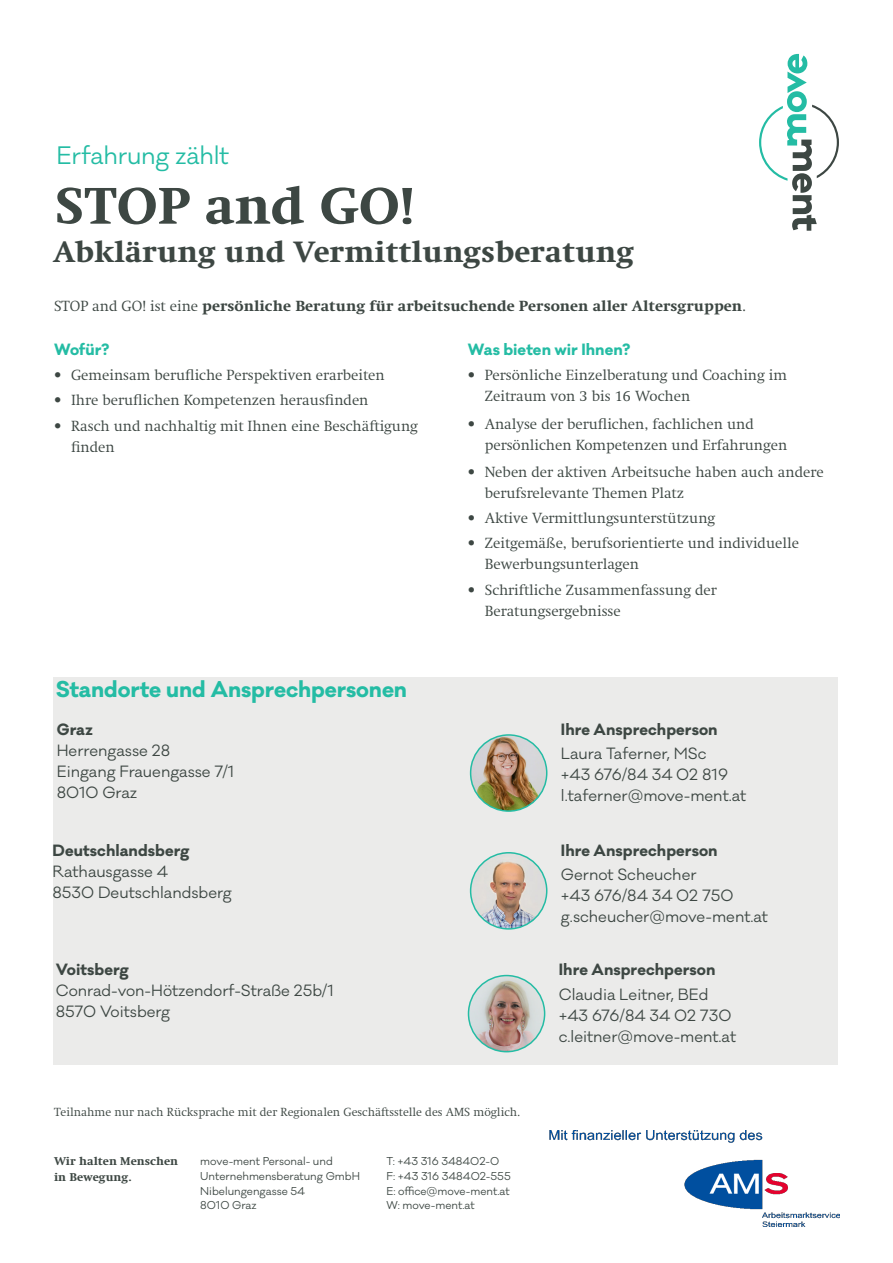
<style>
.page{position:relative;width:893px;height:1263px;background:#fff}
.page>*{position:absolute;margin:0;border:0;box-sizing:border-box;transform-origin:0 0}
.t1{font:800 52.5px "Swift LT Pro";color:#3d4743}
.t2{font:800 30px "Swift LT Pro";color:#3d4743}
.t3{font:23.25px "Galano Classic";letter-spacing:-.01em;color:#24bca4}
.t4{font:700 21px "Galano Classic";color:#24bca4}
.t5{font:300 15px/21px "Swift LT Pro";color:#3d4743}
.t6{font:15px/21px "Galano Classic";color:#3d4743}
.t7{font:700 15px "Galano Classic";letter-spacing:.005em;color:#3d4743}
.t8{font:800 15px "Swift LT Pro";color:#3d4743}
.t9{font:700 15px "Galano Classic";letter-spacing:.005em;color:#24bca4}
.t10{font:300 12px "Swift LT Pro";color:#3d4743}
.t11{font:800 11.55px/16.2px "Swift LT Pro";color:#3d4743}
.t12{font:10.5px/14.7px "Galano Classic";color:#3d4743}
.s1{font-weight:300}
</style>
<div class="page">
<svg style="left:759px;top:54px;width:80px;height:177px"></svg>
<img style="left:550px;top:1130px;width:289px;height:96px">
<div style="left:53px;top:677px;width:784px;height:388px;background:#ebebea"></div>
<img style="left:471px;top:735px;width:76px;height:76px;border-radius:38px">
<div style="left:470px;top:734px;width:77px;height:78px;border:2px solid #24bca4;border-radius:50%"></div>
<img style="left:471px;top:853px;width:76px;height:76px;border-radius:38px">
<div style="left:470px;top:852px;width:77px;height:78px;border:2px solid #24bca4;border-radius:50%"></div>
<img style="left:468px;top:975px;width:77px;height:77px;border-radius:38px">
<div style="left:468px;top:975px;width:77px;height:77px;border:2px solid #24bca4;border-radius:50%"></div>
<p class="t3" style="left:56px;top:141px;width:174px">Erfahrung zählt</p>
<p class="t1" style="left:55px;top:174px;width:362px">STOP and GO!</p>
<p class="t2" style="left:53px;top:234px;width:582px">Abklärung und Vermittlungsberatung</p>
<p class="t8" style="left:54px;top:296px;width:694px"><span class="s1">STOP and GO! ist eine</span> persönliche Beratung für arbeitsuchende Personen aller Altersgruppen<span class="s1">.</span></p>
<p class="t9" style="left:54px;top:339px;width:57px">Wofür?</p>
<p class="t5" style="left:54px;top:365px;width:332px">• Gemeinsam berufliche Perspektiven erarbeiten</p>
<p class="t5" style="left:54px;top:390px;width:316px">• Ihre beruflichen Kompetenzen herausfinden</p>
<p class="t5" style="left:71px;top:415px;width:348px;text-indent:-17px">• Rasch und nachhaltig mit Ihnen eine Beschäftigung finden</p>
<p class="t9" style="left:468px;top:339px;width:164px">Was bieten wir Ihnen?</p>
<p class="t5" style="left:485px;top:365px;width:304px;text-indent:-17px">• Persönliche Einzelberatung und Coaching im<br>Zeitraum von 3 bis 16 Wochen</p>
<p class="t5" style="left:485px;top:413px;width:304px;text-indent:-17px">• Analyse der beruflichen, fachlichen und persönlichen Kompetenzen und Erfahrungen</p>
<p class="t5" style="left:485px;top:461px;width:340px;text-indent:-17px">• Neben der aktiven Arbeitsuche haben auch andere berufsrelevante Themen Platz</p>
<p class="t5" style="left:468px;top:508px;width:249px">• Aktive Vermittlungsunterstützung</p>
<p class="t5" style="left:485px;top:533px;width:316px;text-indent:-17px">• Zeitgemäße, berufsorientierte und individuelle<br>Bewerbungsunterlagen</p>
<p class="t5" style="left:485px;top:579px;width:233px;text-indent:-17px">• Schriftliche Zusammenfassung der<br>Beratungsergebnisse</p>
<p class="t4" style="left:56px;top:675px;width:353px">Standorte und Ansprechpersonen</p>
<p class="t7" style="left:57px;top:719px;width:38px">Graz</p>
<p class="t6" style="left:57px;top:740px;width:179px">Herrengasse 28<br>Eingang Frauengasse 7/1<br>8010 Graz</p>
<p class="t7" style="left:53px;top:840px;width:139px">Deutschlandsberg</p>
<p class="t6" style="left:53px;top:861px;width:181px">Rathausgasse 4<br>8530 Deutschlandsberg</p>
<p class="t7" style="left:56px;top:960px;width:75px">Voitsberg</p>
<p class="t6" style="left:56px;top:981px;width:280px">Conrad-von-Hötzendorf-Straße 25b/1<br>8570 Voitsberg</p>
<p class="t10" style="left:54px;top:1105px;width:468px">Teilnahme nur nach Rücksprache mit der Regionalen Geschäftsstelle des AMS möglich.</p>
<p class="t11" style="left:54px;top:1153px;width:126px">Wir halten Menschen in Bewegung.</p>
<p class="t12" style="left:200px;top:1154px;width:161px">move-ment Personal- und<br>Unternehmensberatung GmbH</p>
<p class="t12" style="left:200px;top:1183px;width:106px">Nibelungengasse 54</p>
<p class="t12" style="left:200px;top:1198px;width:58px">8010 Graz</p>
<p class="t12" style="left:387px;top:1154px;width:114px">T: +43 316 348402-0</p>
<p class="t12" style="left:387px;top:1169px;width:126px">F: +43 316 348402-555</p>
<p class="t12" style="left:387px;top:1183px;width:125px">E: office@move-ment.at</p>
<p class="t12" style="left:387px;top:1198px;width:90px">W: move-ment.at</p>
<p class="t7" style="left:561px;top:719px;width:158px">Ihre Ansprechperson</p>
<p class="t6" style="left:561px;top:743px;width:147px">Laura Taferner, MSc</p>
<p class="t6" style="left:561px;top:764px;width:169px">+43 676/84 34 02 819</p>
<p class="t6" style="left:561px;top:785px;width:187px">l.taferner@move-ment.at</p>
<p class="t7" style="left:561px;top:840px;width:158px">Ihre Ansprechperson</p>
<p class="t6" style="left:561px;top:864px;width:137px">Gernot Scheucher</p>
<p class="t6" style="left:561px;top:885px;width:174px">+43 676/84 34 02 750</p>
<p class="t6" style="left:561px;top:906px;width:209px">g.scheucher@move-ment.at</p>
<p class="t7" style="left:559px;top:960px;width:158px">Ihre Ansprechperson</p>
<p class="t6" style="left:559px;top:984px;width:151px">Claudia Leitner, BEd</p>
<p class="t6" style="left:559px;top:1005px;width:174px">+43 676/84 34 02 730</p>
<p class="t6" style="left:559px;top:1026px;width:179px">c.leitner@move-ment.at</p>
</div>
